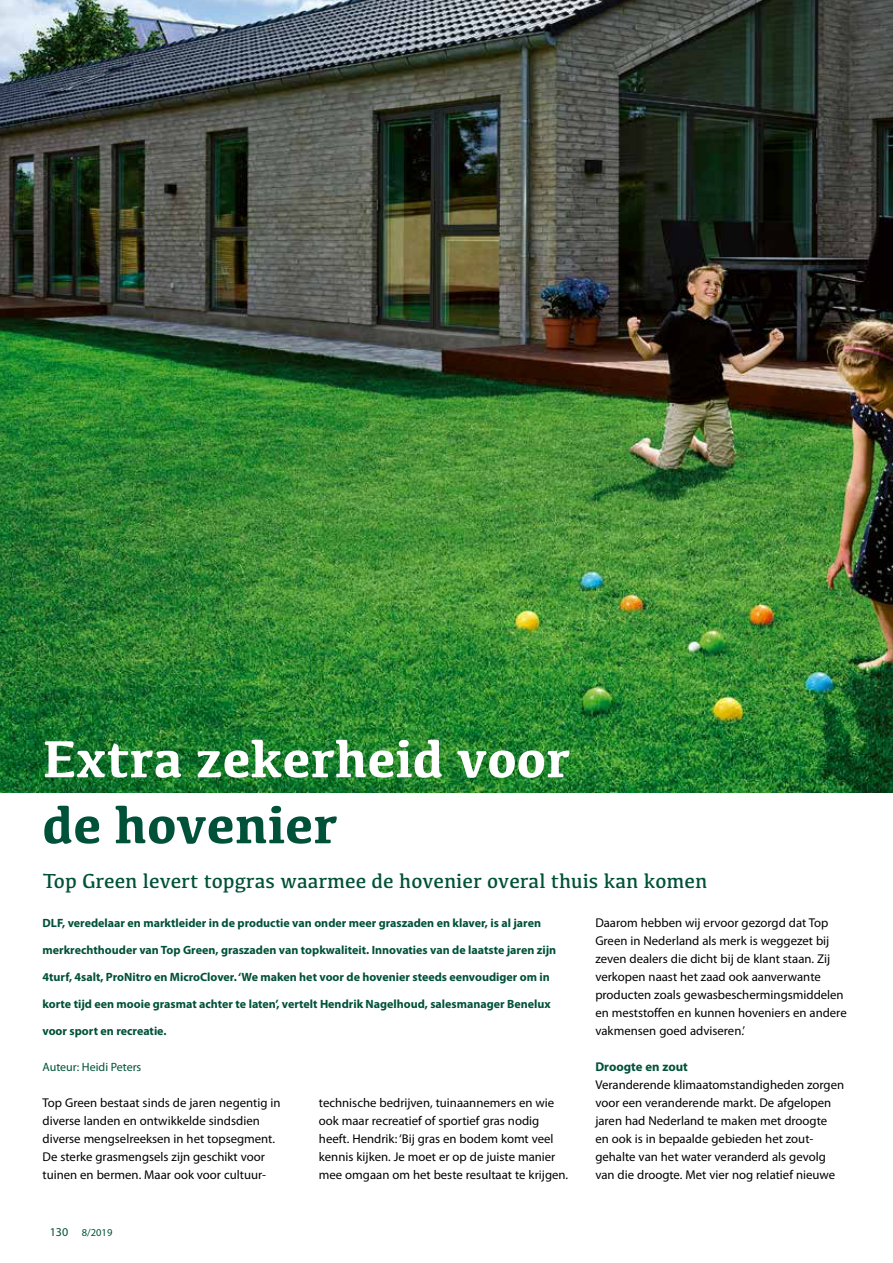
<style>
.page{position:relative;width:893px;height:1263px;background:#fff}
.page>*{position:absolute;margin:0;border:0;box-sizing:border-box;transform-origin:0 0}
.t1{font:700 54px "Kefa";color:#fff}
.t2{font:700 54px "Kefa";color:#005139}
.t3{font:21px "Kefa";color:#005139}
.t4{font:12.75px/18px "Myriad Pro";color:#000}
.t5{font:700 12.75px "Myriad Pro";color:#005139}
.t6{font:700 12px "Myriad Pro";color:#005139}
.t7{font:12px "Myriad Pro";color:#005139}
.t8{font:10.5px "Myriad Pro";color:#005139}
.s1{font-size:12px}
</style>
<div class="page">
<img style="left:0;top:0;width:893px;height:792px">
<h1 class="t1" style="left:43px;top:723px;width:529px">Extra zekerheid voor</h1>
<h1 class="t2" style="left:43px;top:789px;width:297px">de hovenier</h1>
<h2 class="t3" style="left:43px;top:868px;width:666px">Top Green levert topgras waarmee de hovenier overal thuis kan komen</h2>
<p class="t6" style="left:43px;top:915px;width:500px">DLF, veredelaar en marktleider in de productie van onder meer graszaden en klaver, is al jaren</p>
<p class="t6" style="left:43px;top:942px;width:515px">merkrechthouder van Top Green, graszaden van topkwaliteit. Innovaties van de laatste jaren zijn</p>
<p class="t6" style="left:43px;top:969px;width:509px">4turf, 4salt, ProNitro en MicroClover. ‘We maken het voor de hovenier steeds eenvoudiger om in</p>
<p class="t6" style="left:43px;top:996px;width:510px">korte tijd een mooie grasmat achter te laten’, vertelt Hendrik Nagelhoud, salesmanager Benelux</p>
<p class="t6" style="left:43px;top:1023px;width:126px">voor sport en recreatie.</p>
<p class="t7" style="left:43px;top:1060px;width:100px">Auteur: Heidi Peters</p>
<p class="t4" style="left:595px;top:914px;width:253px">Daarom hebben wij ervoor gezorgd dat Top Green in Nederland als merk is weggezet bij zeven dealers die dicht bij de klant staan. Zij verkopen naast het zaad ook aanverwante producten zoals gewasbeschermingsmiddelen en meststoffen en kunnen hoveniers en andere vakmensen goed adviseren.’</p>
<p class="t5" style="left:595px;top:1058px;width:94px">Droogte en zout</p>
<p class="t4" style="left:595px;top:1076px;width:250px">Veranderende klimaatomstandigheden zorgen voor een veranderende markt. De afgelopen jaren had Nederland te maken met droogte<br>en ook is in bepaalde gebieden het zout&shy;gehalte van het water veranderd als gevolg van die droogte. Met vier nog relatief nieuwe</p>
<p class="t4" style="left:43px;top:1094px;width:240px">Top Green bestaat sinds de jaren negentig in diverse landen en ontwikkelde sindsdien diverse mengselreeksen in het topsegment.<br>De sterke grasmengsels zijn geschikt voor tuinen en bermen. Maar ook voor cultuur-</p>
<p class="t4" style="left:319px;top:1094px;width:251px">technische bedrijven, tuinaannemers en wie ook maar recreatief of sportief gras nodig heeft. Hendrik: ‘Bij gras en bodem komt veel kennis kijken. Je moet er op de juiste manier mee omgaan om het beste resultaat te krijgen.</p>
<p class="t8" style="left:50px;top:1226px;width:64px"><span class="s1">130</span> 8/2019</p>
</div>
